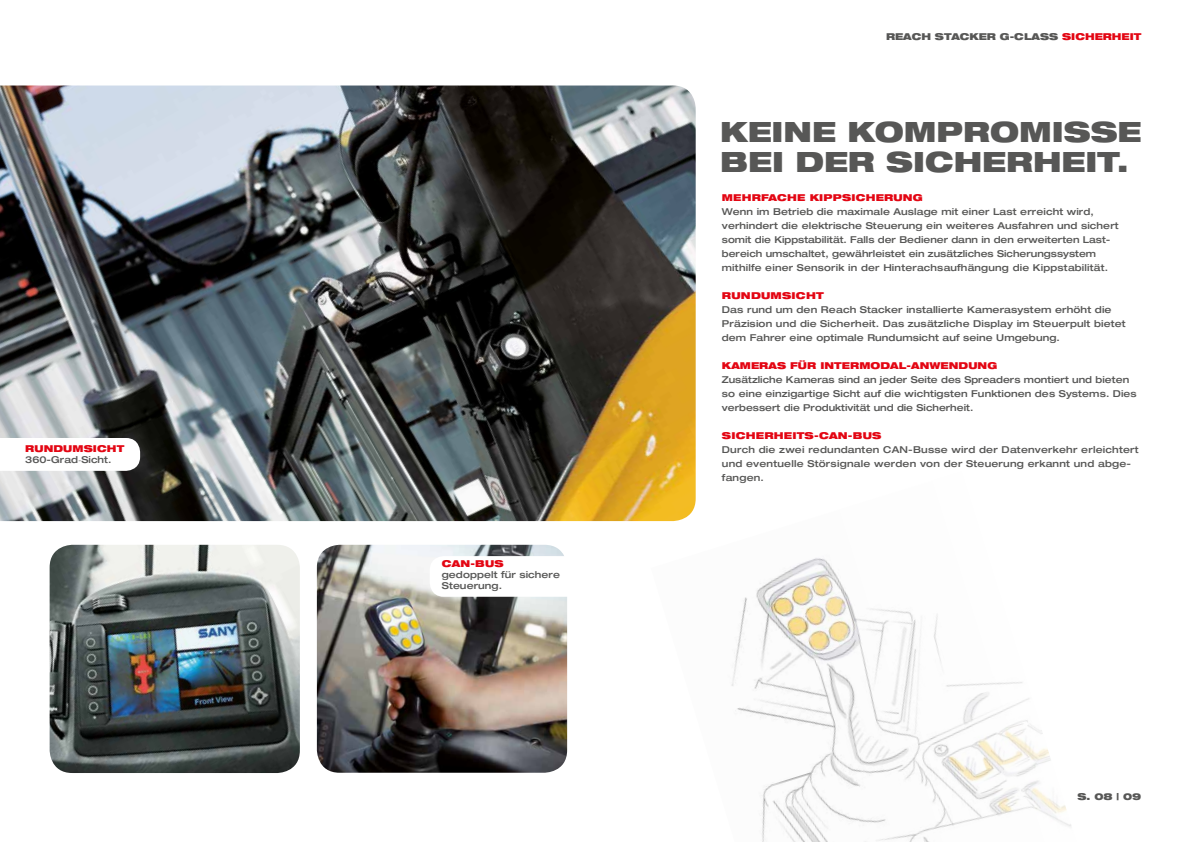
<style>
.page{position:relative;width:1191px;height:842px;background:#fff}
.page>*{position:absolute;margin:0;border:0;box-sizing:border-box;transform-origin:0 0}
.t1{font:900 expanded 28px/30px "Helvetica Neue";color:#575756}
.t2{font:500 expanded 9.5px/14px "Helvetica Neue";letter-spacing:.01em;color:#575756}
.t3{font:900 expanded 9.5px "Helvetica Neue";letter-spacing:.02em;color:#e30613}
.t4{font:900 expanded 9.5px "Helvetica Neue";color:#575756}
.s1{font-weight:900;color:#e30613}
.s2{font-family:"Minion Pro";font-weight:400;font-stretch:normal}
.s3{color:#e30613}
</style>
<div class="page">
<img style="left:651px;top:471px;width:420px;height:371px">
<img style="left:0;top:86px;width:695px;height:435px">
<img style="left:50px;top:545px;width:250px;height:228px">
<img style="left:317px;top:545px;width:250px;height:228px">
<svg style="left:0;top:438px;width:140px;height:33px"></svg>
<div style="left:430px;top:556px;width:184px;height:41px;background:#fff;border-radius:14px"></div>
<p class="t2" style="left:25px;top:443px;width:100px;line-height:11px"><span class="s1">RUNDUMSICHT<br></span>360-Grad<span class="s2">-</span>Sicht.</p>
<p class="t3" style="left:442px;top:557px;width:63px">CAN-BUS</p>
<p class="t2" style="left:442px;top:568px;width:120px;line-height:11px">gedoppelt für sichere<br>Steuerung.</p>
<p class="t4" style="left:886px;top:31px;width:257px">REACH STACKER G-CLASS <span class="s3">SICHERHEIT</span></p>
<h1 class="t1" style="left:720px;top:116px;width:423px">KEINE KOMPROMISSE<br>BEI DER SICHERHEIT.</h1>
<p class="t3" style="left:722px;top:191px;width:202px">MEHRFACHE KIPPSICHERUNG</p>
<p class="t2" style="left:722px;top:204px;width:398px">Wenn im Betrieb die maximale Auslage mit einer Last erreicht wird, verhindert die elektrische Steuerung ein weiteres Ausfahren und sichert somit die Kippstabilität. Falls der Bediener dann in den erweiterten Last&shy;bereich umschaltet, gewährleistet ein zusätzliches Sicherungssystem mithilfe einer Sensorik in der Hinterachsaufhängung die Kippstabilität.</p>
<p class="t3" style="left:722px;top:289px;width:103px">RUNDUMSICHT</p>
<p class="t2" style="left:722px;top:302px;width:405px">Das rund um den Reach Stacker installierte Kamerasystem erhöht die<br>Präzision und die Sicherheit. Das zusätzliche Display im Steuerpult bietet dem Fahrer eine optimale Rundumsicht auf seine Umgebung.</p>
<p class="t3" style="left:722px;top:359px;width:277px">KAMERAS FÜR INTERMODAL-ANWENDUNG</p>
<p class="t2" style="left:722px;top:372px;width:416px">Zusätzliche Kameras sind an jeder Seite des Spreaders montiert und bieten so eine einzigartige Sicht auf die wichtigsten Funktionen des Systems. Dies verbessert die Produktivität und die Sicherheit.</p>
<p class="t3" style="left:722px;top:429px;width:161px">SICHERHEITS-CAN-BUS</p>
<p class="t2" style="left:722px;top:442px;width:418px">Durch die zwei redundanten CAN-Busse wird der Datenverkehr erleichtert und eventuelle Störsignale werden von der Steuerung erkannt und abge&shy;fangen.</p>
<p class="t4" style="left:1077px;top:791px;width:65px">S. 08 | 09</p>
</div>
